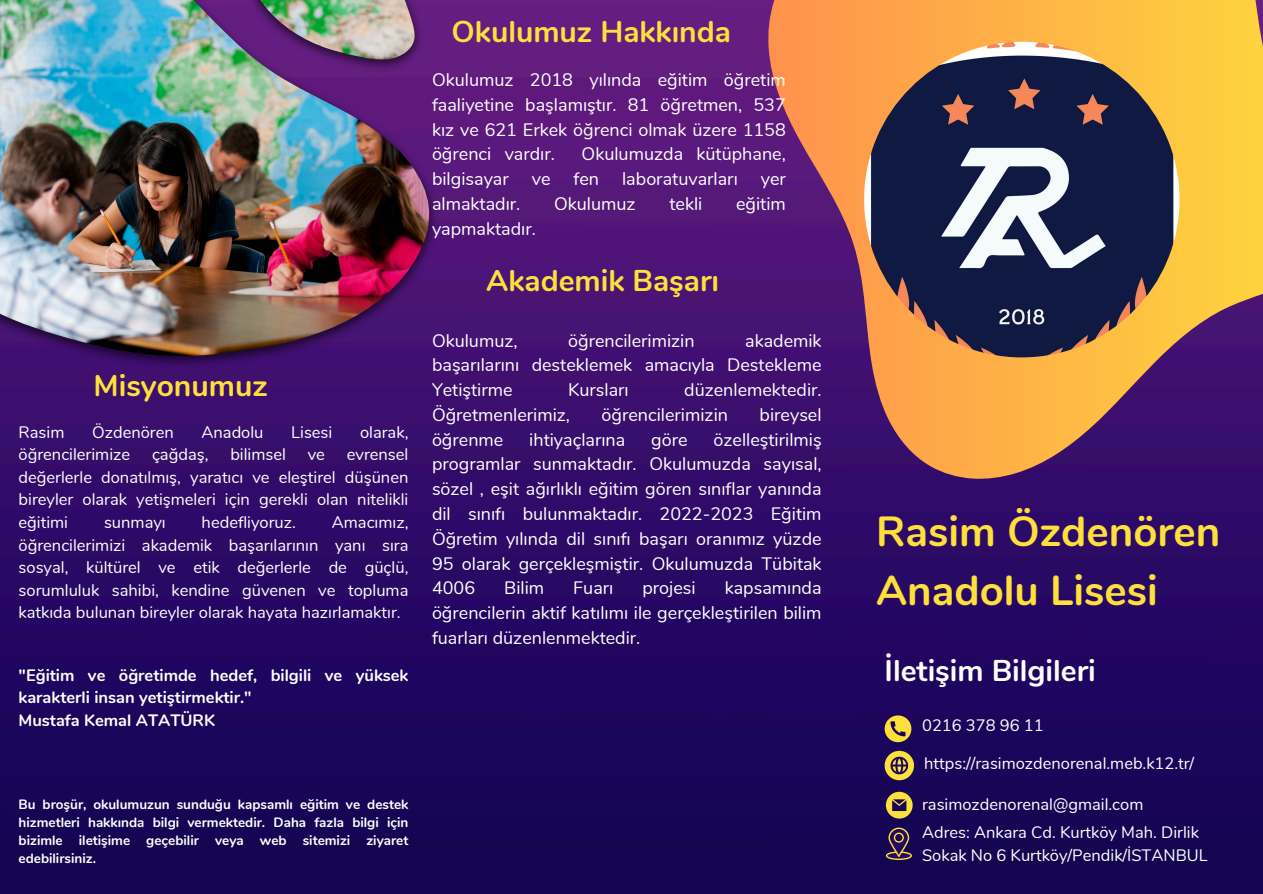
<style>
.page{position:relative;width:1263px;height:894px;background:#fff}
.page>*{position:absolute;margin:0;border:0;box-sizing:border-box;transform-origin:0 0}
.t1{font:700 42px/58.5px "Nunito";color:#fde03b}
.t2{font:700 30px "Nunito";color:#fde03b}
.t3{font:700 30px "Nunito";color:#fff}
.t4{font:18px/24.8px "Nunito";color:#fff;text-align:justify}
.t5{font:16.5px/22.5px "Nunito";color:#fff}
.t6{font:700 16.5px/22.5px "Nunito";color:#fff}
.t7{font:700 13.5px/18px "Nunito";color:#fff}
</style>
<div class="page">
<img style="left:0;top:0;width:1263px;height:893px">
<svg style="left:768px;top:0;width:495px;height:479px;background:#b87755"></svg>
<img style="left:864px;top:42px;width:315px;height:315px;border-radius:50%">
<img style="left:0;top:0;width:438px;height:369px">
<img style="left:0;top:0;width:430px;height:356px">
<svg style="left:885px;top:715px;width:26px;height:27px"></svg>
<svg style="left:886px;top:791px;width:27px;height:27px"></svg>
<svg style="left:885px;top:750px;width:29px;height:29px"></svg>
<svg style="left:886px;top:827px;width:26px;height:32px"></svg>
<p class="t2" style="left:452px;top:12px;width:281px">Okulumuz Hakkında</p>
<h4 class="t4" style="left:432px;top:68px;width:355px">Okulumuz 2018 yılında eğitim öğretim faaliyetine başlamıştır. 81 öğretmen, 537 kız ve 621 Erkek öğrenci olmak üzere 1158 öğrenci vardır.</h4>
<h4 class="t4" style="left:582px;top:142px;width:206px">Okulumuzda kütüphane,</h4>
<h4 class="t4" style="left:432px;top:167px;width:78px">bilgisayar</h4>
<h4 class="t4" style="left:532px;top:167px;width:20px">ve</h4>
<h4 class="t4" style="left:574px;top:167px;width:27px">fen</h4>
<h4 class="t4" style="left:622px;top:167px;width:117px">laboratuvarları</h4>
<h4 class="t4" style="left:761px;top:167px;width:27px">yer</h4>
<h4 class="t4" style="left:432px;top:191px;width:90px">almaktadır.</h4>
<h4 class="t4" style="left:554px;top:191px;width:83px">Okulumuz</h4>
<h4 class="t4" style="left:669px;top:191px;width:32px">tekli</h4>
<h4 class="t4" style="left:736px;top:191px;width:51px">eğitim</h4>
<h4 class="t4" style="left:432px;top:216px;width:105px">yapmaktadır.</h4>
<h2 class="t2" style="left:94px;top:365px;width:176px">Misyonumuz</h2>
<h2 class="t5" style="left:19px;top:421px;width:47px">Rasim</h2>
<h2 class="t5" style="left:92px;top:421px;width:83px">Özdenören</h2>
<h2 class="t5" style="left:202px;top:421px;width:64px">Anadolu</h2>
<h2 class="t5" style="left:291px;top:421px;width:41px">Lisesi</h2>
<h2 class="t5" style="left:360px;top:421px;width:50px">olarak,</h2>
<h2 class="t5" style="left:19px;top:443px;width:113px">öğrencilerimize</h2>
<h2 class="t5" style="left:152px;top:443px;width:58px">çağdaş,</h2>
<h2 class="t5" style="left:230px;top:443px;width:57px">bilimsel</h2>
<h2 class="t5" style="left:308px;top:443px;width:19px">ve</h2>
<h2 class="t5" style="left:19px;top:443px;width:391px;text-indent:328px">evrensel değerlerle donatılmış, yaratıcı ve eleştirel düşünen bireyler olarak yetişmeleri için gerekli olan nitelikli eğitimi</h2>
<h2 class="t5" style="left:19px;top:511px;width:391px;text-align:justify;text-indent:313px">Amacımız, öğrencilerimizi akademik başarılarının yanı sıra sosyal, kültürel ve etik değerlerle de güçlü, sorumluluk sahibi, kendine güvenen ve topluma katkıda bulunan bireyler olarak hayata hazırlamaktır.</h2>
<h2 class="t5" style="left:104px;top:511px;width:63px">sunmayı</h2>
<h2 class="t5" style="left:202px;top:511px;width:96px">hedefliyoruz.</h2>
<h4 class="t6" style="left:19px;top:663px;width:391px">"Eğitim ve öğretimde hedef, bilgili ve yüksek karakterli insan yetiştirmektir."<br>Mustafa Kemal ATATÜRK</h4>
<p class="t2" style="left:486px;top:261px;width:234px">Akademik Başarı</p>
<h2 class="t4" style="left:432px;top:328px;width:87px">Okulumuz,</h2>
<h2 class="t4" style="left:568px;top:328px;width:128px">öğrencilerimizin</h2>
<h2 class="t4" style="left:432px;top:328px;width:391px;text-indent:313px">akademik başarılarını desteklemek amacıyla Destekleme Yetiştirme</h2>
<h2 class="t4" style="left:568px;top:378px;width:62px">Kursları</h2>
<h2 class="t4" style="left:684px;top:378px;width:139px">düzenlemektedir.</h2>
<h2 class="t4" style="left:432px;top:402px;width:140px">Öğretmenlerimiz,</h2>
<h2 class="t4" style="left:602px;top:402px;width:128px">öğrencilerimizin</h2>
<h2 class="t4" style="left:760px;top:402px;width:63px">bireysel</h2>
<h2 class="t4" style="left:432px;top:427px;width:73px">öğrenme</h2>
<h2 class="t4" style="left:529px;top:427px;width:98px">ihtiyaçlarına</h2>
<h2 class="t4" style="left:651px;top:427px;width:38px">göre</h2>
<h2 class="t4" style="left:432px;top:427px;width:391px;text-indent:282px">özelleştirilmiş programlar sunmaktadır. Okulumuzda sayısal, sözel , eşit ağırlıklı eğitim gören sınıflar yanında dil sınıfı bulunmaktadır. 2022-2023 Eğitim Öğretim yılında dil sınıfı başarı oranımız yüzde 95 olarak gerçekleşmiştir. Okulumuzda Tübitak 4006</h2>
<h2 class="t4" style="left:432px;top:576px;width:391px;text-indent:293px">kapsamında öğrencilerin aktif katılımı ile gerçekleştirilen bilim fuarları düzenlenmektedir.</h2>
<h2 class="t4" style="left:504px;top:576px;width:41px">Bilim</h2>
<h2 class="t4" style="left:573px;top:576px;width:42px">Fuarı</h2>
<h2 class="t4" style="left:642px;top:576px;width:53px">projesi</h2>
<p class="t1" style="left:876px;top:503px;width:346px">Rasim Özdenören<br>Anadolu Lisesi</p>
<h4 class="t3" style="left:885px;top:650px;width:210px">İletişim Bilgileri</h4>
<h1 class="t5" style="left:922px;top:714px;width:123px">0216 378 96 11</h1>
<h2 class="t5" style="left:924px;top:751px;width:272px">https://rasimozdenorenal.meb.k12.tr/</h2>
<h4 class="t7" style="left:19px;top:795px;width:391px">Bu broşür, okulumuzun sunduğu kapsamlı eğitim ve destek</h4>
<p class="t5" style="left:922px;top:792px;width:223px">rasimozdenorenal@gmail.com</p>
<h4 class="t7" style="left:19px;top:813px;width:391px">hizmetleri hakkında bilgi vermektedir. Daha fazla bilgi için bizimle iletişime geçebilir veya web sitemizi</h4>
<h3 class="t5" style="left:922px;top:821px;width:287px">Adres: Ankara Cd. Kurtköy Mah. Dirlik<br>Sokak No 6 Kurtköy/Pendik/İSTANBUL</h3>
<h4 class="t7" style="left:366px;top:831px;width:44px">ziyaret</h4>
<h4 class="t7" style="left:19px;top:849px;width:79px">edebilirsiniz.</h4>
</div>
